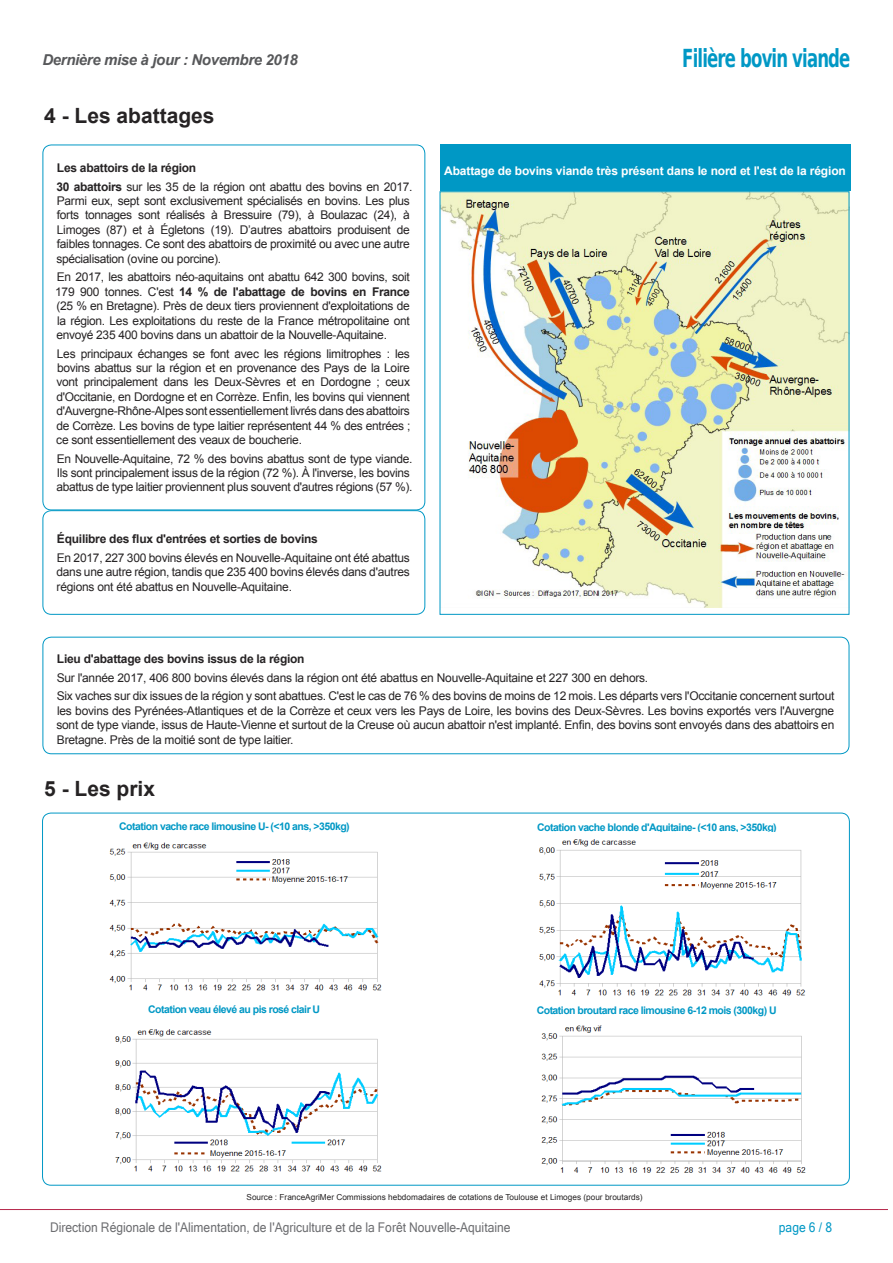
<style>
.page{position:relative;width:893px;height:1263px;background:#fff}
.page>*{position:absolute;margin:0;border:0;box-sizing:border-box;transform-origin:0 0}
.t1{font:700 24.75px "DejaVu Sans";letter-spacing:-.05em;color:#0098c5;scale:.67 1}
.Titre_Rubrique{font:700 21px "Arial";color:#262324}
.t2{font:italic 700 15px "Arial";letter-spacing:-.025em;color:#57585a}
.t3{font:13.35px "Microsoft Sans Serif";color:#6c6d70;scale:.9 1}
.t4{font:13.35px "Microsoft Sans Serif";color:#0098c5;scale:.9 1}
.Texte{font:12px/14.4px "Arial";letter-spacing:-.025em;color:#262324;text-align:justify}
.Texte-2{font:700 12px "Arial";letter-spacing:-.02em;color:#262324}
.titre_GRAPHS_CARTES{font:700 12px "Arial";letter-spacing:-.01em;color:#fff}
.TitreGraphs_Encart{font:700 10.5px "Arial";letter-spacing:-.05em;color:#0098c5}
.Sources_GRAPHS_CARTE{font:8.25px "Arial";color:#262324}
.s1{font-weight:700}
</style>
<div class="page">
<hr style="left:0;top:1209px;width:888px;height:1px;background:#b6274b">
<div style="left:43px;top:145px;width:382px;height:365px;border:1px solid #0098c5;border-radius:9px"></div>
<div style="left:440px;top:145px;width:410px;height:46px;background:#0098c5"></div>
<div style="left:43px;top:510px;width:382px;height:105px;border:1px solid #0098c5;border-radius:9px"></div>
<div style="left:43px;top:637px;width:806px;height:117px;border:1px solid #0098c5;border-radius:9px"></div>
<img style="left:442px;top:193px;width:405px;height:415px">
<img style="left:109px;top:842px;width:273px;height:149px">
<img style="left:539px;top:839px;width:267px;height:157px">
<img style="left:115px;top:1029px;width:267px;height:143px">
<img style="left:541px;top:1025px;width:265px;height:148px">
<p class="t2" style="left:43px;top:50px;width:257px">Dernière mise à jour : Novembre 2018</p>
<h1 class="t1" style="left:682px;top:38px;width:253px">Filière bovin viande</h1>
<p class="Titre_Rubrique" style="left:44px;top:102px;width:172px">4 - Les abattages</p>
<p class="Texte-2" style="left:57px;top:160px;width:141px">Les abattoirs de la région</p>
<p class="Texte" style="left:56px;top:179px;width:358px;text-align:left"><span class="s1">30 abattoirs</span> sur les 35 de la région ont abattu des bovins en 2017.<br>Parmi eux, sept sont exclusivement spécialisés en bovins. Les plus forts tonnages sont réalisés à Bressuire (79), à Boulazac (24), à Limoges (87) et à Égletons (19). D’autres abattoirs produisent de faibles tonnages. Ce sont des abattoirs de proximité ou avec une autre spécialisation (ovine ou porcine).</p>
<p class="Texte" style="left:55px;top:270px;width:356px">En 2017, les abattoirs néo-aquitains ont abattu 642 300 bovins, soit 179 900 tonnes. C'est <span class="s1">14 % de l'abattage de bovins en France </span>(25 % en Bretagne). Près de deux tiers proviennent d'exploitations de la région. Les exploitations du reste de la France métropolitaine ont envoyé 235 400 bovins dans un abattoir de la Nouvelle-Aquitaine.</p>
<p class="Texte" style="left:56px;top:346px;width:356px">Les principaux échanges se font avec les régions limitrophes : les bovins abattus sur la région et en provenance des Pays de la Loire vont principalement dans les Deux-Sèvres et en Dordogne ; ceux d'Occitanie, en Dordogne et en Corrèze. Enfin, les bovins qui viennent d'Auvergne-Rhône-Alpes sont essentiellement livrés dans des abattoirs de Corrèze. Les bovins de type laitier représentent 44 % des entrées ; ce sont essentiellement des veaux de boucherie.</p>
<p class="Texte" style="left:56px;top:451px;width:358px;text-align:left">En Nouvelle-Aquitaine, 72 % des bovins abattus sont de type viande.<br>Ils sont principalement issus de la région (72 %). À l'inverse, les bovins abattus de type laitier proviennent plus souvent d'autres régions (57 %).</p>
<p class="titre_GRAPHS_CARTES" style="left:444px;top:163px;width:403px">Abattage de bovins viande très présent dans le nord et l'est de la région</p>
<p class="Texte-2" style="left:57px;top:531px;width:262px">Équilibre des flux d'entrées et sorties de bovins</p>
<p class="Texte" style="left:56px;top:550px;width:355px">En 2017, 227 300 bovins élevés en Nouvelle-Aquitaine ont été abattus dans une autre région, tandis que 235 400 bovins élevés dans d'autres régions ont été abattus en Nouvelle-Aquitaine.</p>
<p class="Texte-2" style="left:57px;top:651px;width:249px">Lieu d'abattage des bovins issus de la région</p>
<p class="Texte" style="left:57px;top:670px;width:593px">Sur l'année 2017, 406 800 bovins élevés dans la région ont été abattus en Nouvelle-Aquitaine et 227 300 en dehors.</p>
<p class="Texte" style="left:56px;top:689px;width:779px">Six vaches sur dix issues de la région y sont abattues. C'est le cas de 76 % des bovins de moins de 12 mois. Les départs vers l'Occitanie concernent surtout les bovins des Pyrénées-Atlantiques et de la Corrèze et ceux vers les Pays de Loire, les bovins des Deux-Sèvres. Les bovins exportés vers l'Auvergne sont de type viande, issus de Haute-Vienne et surtout de la Creuse où aucun abattoir n'est implanté. Enfin, des bovins sont envoyés dans des abattoirs en Bretagne. Près de la moitié sont de type laitier.</p>
<p class="Titre_Rubrique" style="left:44px;top:775px;width:112px">5 - Les prix</p>
<p class="TitreGraphs_Encart" style="left:119px;top:819px;width:232px">Cotation vache race limousine U- (&lt;10 ans, &gt;350kg)</p>
<p class="TitreGraphs_Encart" style="left:537px;top:820px;width:241px">Cotation vache blonde d'Aquitaine- (&lt;10 ans, &gt;350kg)</p>
<p class="TitreGraphs_Encart" style="left:148px;top:1002px;width:174px">Cotation veau élevé au pis rosé clair U</p>
<p class="TitreGraphs_Encart" style="left:537px;top:1003px;width:241px">Cotation broutard race limousine 6-12 mois (300kg) U</p>
<p class="Sources_GRAPHS_CARTE" style="left:247px;top:1192px;width:398px">Source : FranceAgriMer Commissions hebdomadaires de cotations de Toulouse et Limoges (pour broutards)</p>
<p class="t3" style="left:50px;top:1219px;width:513px">Direction Régionale de l'Alimentation, de l'Agriculture et de la Forêt Nouvelle-Aquitaine</p>
<p class="t4" style="left:779px;top:1219px;width:60px">page 6 / 8</p>
</div>
